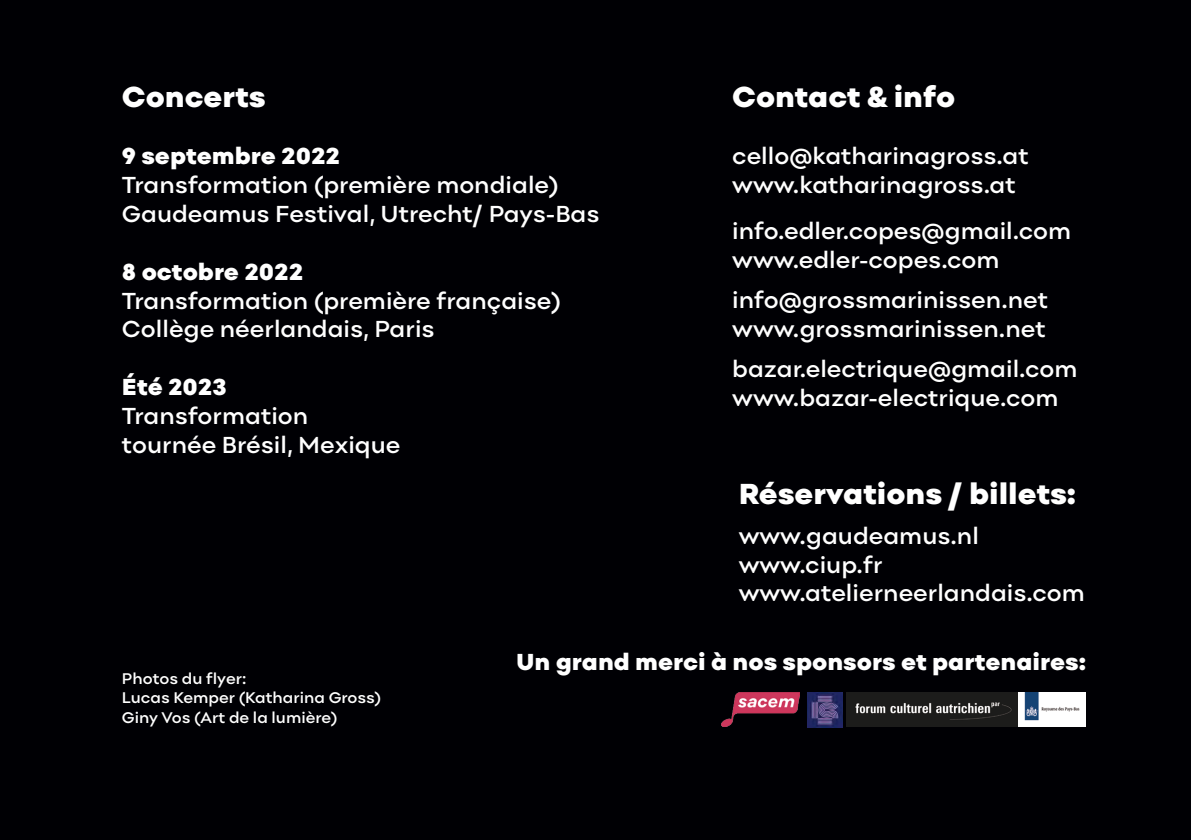
<style>
.page{position:relative;width:1191px;height:840px;background:#fff}
.page>*{position:absolute;margin:0;border:0;box-sizing:border-box;transform-origin:0 0}
.t1{font:900 30px "Point";color:#fff}
.t2{font:600 24px/28.8px "Point";color:#fff}
.t3{font:900 24px "Point";color:#fff}
.t4{font:600 16px/19.2px "Point";color:#fff}
</style>
<div class="page">
<div style="left:0;top:0;width:1191px;height:839px;background:#000004"></div>
<img style="left:807px;top:692px;width:35px;height:35px">
<img style="left:846px;top:692px;width:239px;height:34px">
<img style="left:721px;top:692px;width:78px;height:34px">
<p class="t1" style="left:122px;top:78px;width:145px">Concerts</p>
<p class="t3" style="left:122px;top:141px;width:220px">9 septembre 2022</p>
<p class="t2" style="left:122px;top:170px;width:479px">Transformation (première mondiale)<br>Gaudeamus Festival, Utrecht/ Pays-Bas</p>
<p class="t3" style="left:122px;top:257px;width:183px">8 octobre 2022</p>
<p class="t2" style="left:122px;top:285px;width:440px">Transformation (première française)<br>Collège néerlandais, Paris</p>
<p class="t3" style="left:122px;top:372px;width:106px">Été 2023</p>
<p class="t2" style="left:122px;top:401px;width:280px">Transformation tournée Brésil, Mexique</p>
<p class="t1" style="left:732px;top:78px;width:225px">Contact &amp; info</p>
<p class="t2" style="left:732px;top:141px;width:298px">cello@katharinagross.at www.katharinagross.at</p>
<p class="t2" style="left:732px;top:216px;width:340px">info.edler.copes@gmail.com www.edler-copes.com</p>
<p class="t2" style="left:732px;top:285px;width:317px">info@grossmarinissen.net www.grossmarinissen.net</p>
<p class="t2" style="left:732px;top:354px;width:347px">bazar.electrique@gmail.com www.bazar-electrique.com</p>
<p class="t1" style="left:738px;top:475px;width:339px">Réservations / billets:</p>
<p class="t2" style="left:738px;top:520px;width:348px">www.gaudeamus.nl www.ciup.fr www.atelierneerlandais.com</p>
<p class="t4" style="left:122px;top:668px;width:261px">Photos du flyer:<br>Lucas Kemper (Katharina Gross)<br>Giny Vos (Art de la lumière)</p>
<p class="t3" style="left:516px;top:646px;width:571px">Un grand merci à nos sponsors et partenaires:</p>
</div>
